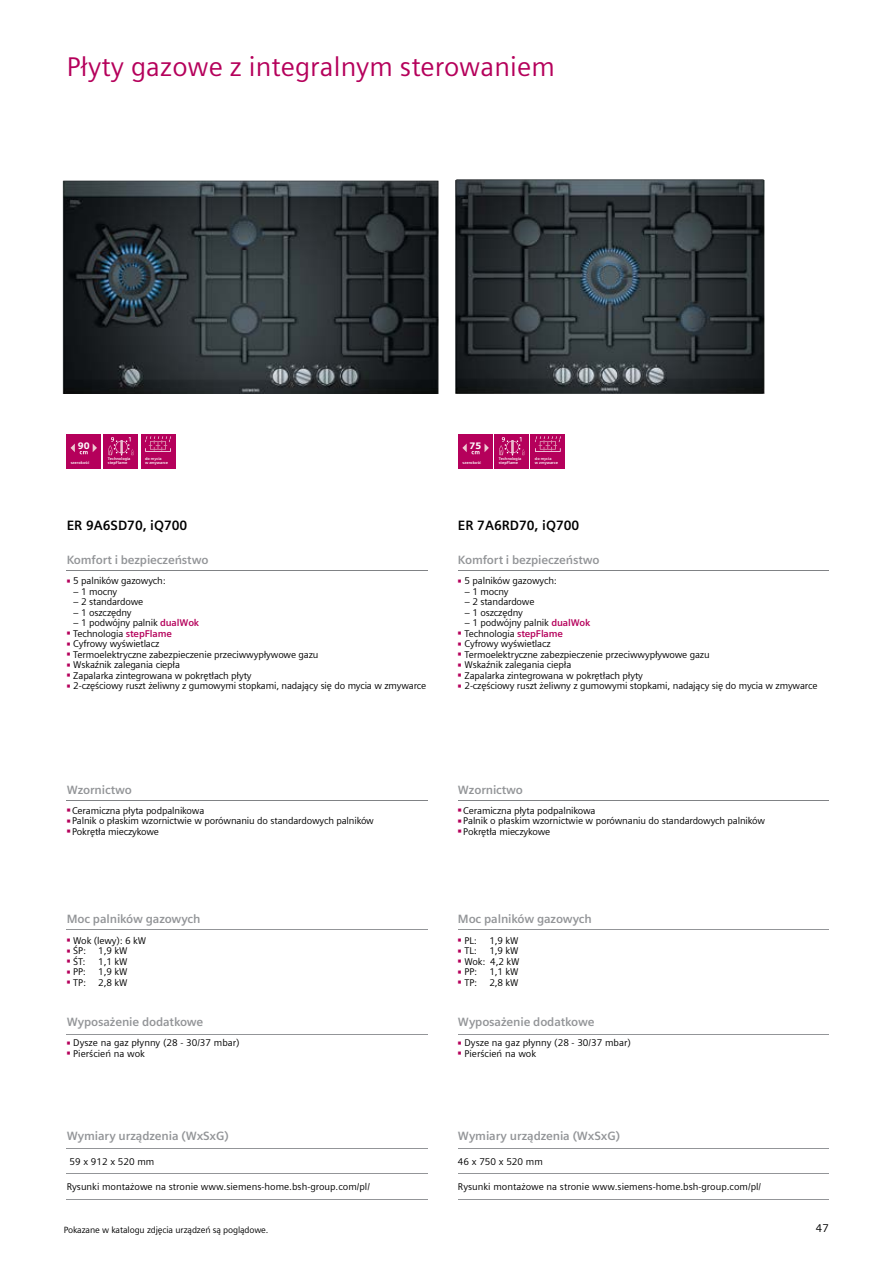
<style>
.page{position:relative;width:893px;height:1263px;background:#fff}
.page>*{position:absolute;margin:0;border:0;box-sizing:border-box;transform-origin:0 0}
.t1{font:27px "Siemens Sans";letter-spacing:.005em;color:#b5005b}
.t2{font:700 13.5px "Siemens Sans";color:#000}
.t3{font:700 12px "Siemens Sans";letter-spacing:-.01em;color:#939598}
.t4{font:11.25px "Siemens Sans";color:#000}
.t5{font:9.75px "Siemens Sans";letter-spacing:-.015em;color:#000}
.t6{font:900 9.45px "Siemens Sans";color:#fff}
.t7{font:9px "Siemens Sans";letter-spacing:-.015em;color:#000}
.t8{font:700 4.05px/4.1px "Siemens Sans";color:#fff}
.s1{font-weight:700;color:#b5005b}
</style>
<div class="page">
<hr style="left:458px;top:800px;width:371px;height:1px;background:#808285">
<hr style="left:458px;top:570px;width:371px;height:1px;background:#808285">
<hr style="left:67px;top:570px;width:361px;height:1px;background:#808285">
<hr style="left:67px;top:800px;width:361px;height:1px;background:#808285">
<hr style="left:67px;top:929px;width:361px;height:1px;background:#939598">
<hr style="left:458px;top:929px;width:371px;height:1px;background:#939598">
<hr style="left:458px;top:1034px;width:371px;height:1px;background:#939598">
<hr style="left:458px;top:1148px;width:371px;height:1px;background:#939598">
<hr style="left:67px;top:1034px;width:361px;height:1px;background:#939598">
<hr style="left:67px;top:1148px;width:361px;height:1px;background:#939598">
<hr style="left:458px;top:1173px;width:371px;height:1px;background:#939598">
<hr style="left:458px;top:1199px;width:371px;height:1px;background:#939598">
<hr style="left:67px;top:1173px;width:361px;height:1px;background:#939598">
<hr style="left:67px;top:1199px;width:361px;height:1px;background:#939598">
<img style="left:455px;top:179px;width:310px;height:215px">
<img style="left:63px;top:180px;width:376px;height:214px">
<div style="left:495px;top:434px;width:34px;height:34px;background:#b5005b"></div>
<svg style="left:499px;top:437px;width:25px;height:18px"></svg>
<div style="left:104px;top:434px;width:34px;height:34px;background:#b5005b"></div>
<svg style="left:108px;top:437px;width:26px;height:18px"></svg>
<div style="left:459px;top:434px;width:34px;height:34px;background:#b5005b"></div>
<svg style="left:462px;top:443px;width:27px;height:11px"></svg>
<div style="left:67px;top:434px;width:34px;height:34px;background:#b5005b"></div>
<svg style="left:71px;top:443px;width:26px;height:11px"></svg>
<div style="left:141px;top:434px;width:34px;height:34px;background:#b5005b"></div>
<svg style="left:145px;top:436px;width:26px;height:16px"></svg>
<div style="left:531px;top:434px;width:34px;height:34px;background:#b5005b"></div>
<svg style="left:535px;top:436px;width:26px;height:16px"></svg>
<h1 class="t1" style="left:67px;top:52px;width:490px">Płyty gazowe z integralnym sterowaniem</h1>
<p class="t6" style="left:78px;top:440px;width:13px">90</p>
<p class="t8" style="left:71px;top:460px;width:20px">szerokość</p>
<p class="t6" style="left:470px;top:440px;width:13px">75</p>
<p class="t8" style="left:145px;top:456px;width:25px">do mycia<br>w zmywarce</p>
<p class="t8" style="left:535px;top:456px;width:25px">do mycia<br>w zmywarce</p>
<p class="t8" style="left:108px;top:456px;width:24px">Technologia stepFlame</p>
<p class="t8" style="left:463px;top:460px;width:20px">szerokość</p>
<p class="t8" style="left:499px;top:456px;width:24px">Technologia stepFlame</p>
<h2 class="t2" style="left:67px;top:518px;width:122px">ER 9A6SD70, iQ700</h2>
<h2 class="t2" style="left:458px;top:518px;width:123px">ER 7A6RD70, iQ700</h2>
<p class="t3" style="left:67px;top:553px;width:143px">Komfort i bezpieczeństwo</p>
<p class="t3" style="left:458px;top:553px;width:143px">Komfort i bezpieczeństwo</p>
<p class="t5" style="left:67px;top:575px;width:100px"><sup>■</sup> 5 palników gazowych:</p>
<p class="t5" style="left:73px;top:586px;width:46px">– 1 mocny</p>
<p class="t5" style="left:73px;top:596px;width:72px">– 2 standardowe</p>
<p class="t5" style="left:73px;top:607px;width:60px">– 1 oszczędny</p>
<p class="t5" style="left:73px;top:617px;width:128px">– 1 podwójny palnik <span class="s1">dualWok</span></p>
<p class="t5" style="left:67px;top:628px;width:107px"><sup>■</sup> Technologia <span class="s1">stepFlame</span></p>
<p class="t5" style="left:67px;top:638px;width:94px"><sup>■</sup> Cyfrowy wyświetlacz</p>
<p class="t5" style="left:67px;top:649px;width:253px"><sup>■</sup> Termoelektryczne zabezpieczenie przeciwwypływowe gazu</p>
<p class="t5" style="left:67px;top:659px;width:115px"><sup>■</sup> Wskaźnik zalegania ciepła</p>
<p class="t5" style="left:67px;top:670px;width:186px"><sup>■</sup> Zapalarka zintegrowana w pokrętłach płyty</p>
<p class="t5" style="left:67px;top:680px;width:361px"><sup>■</sup> 2-częściowy ruszt żeliwny z gumowymi stopkami, nadający się do mycia w zmywarce</p>
<p class="t5" style="left:458px;top:575px;width:100px"><sup>■</sup> 5 palników gazowych:</p>
<p class="t5" style="left:464px;top:586px;width:46px">– 1 mocny</p>
<p class="t5" style="left:464px;top:596px;width:72px">– 2 standardowe</p>
<p class="t5" style="left:464px;top:607px;width:60px">– 1 oszczędny</p>
<p class="t5" style="left:464px;top:617px;width:128px">– 1 podwójny palnik <span class="s1">dualWok</span></p>
<p class="t5" style="left:458px;top:628px;width:107px"><sup>■</sup> Technologia <span class="s1">stepFlame</span></p>
<p class="t5" style="left:458px;top:638px;width:94px"><sup>■</sup> Cyfrowy wyświetlacz</p>
<p class="t5" style="left:458px;top:649px;width:253px"><sup>■</sup> Termoelektryczne zabezpieczenie przeciwwypływowe gazu</p>
<p class="t5" style="left:458px;top:659px;width:115px"><sup>■</sup> Wskaźnik zalegania ciepła</p>
<p class="t5" style="left:458px;top:670px;width:186px"><sup>■</sup> Zapalarka zintegrowana w pokrętłach płyty</p>
<p class="t5" style="left:458px;top:680px;width:361px"><sup>■</sup> 2-częściowy ruszt żeliwny z gumowymi stopkami, nadający się do mycia w zmywarce</p>
<p class="t3" style="left:67px;top:783px;width:67px">Wzornictwo</p>
<p class="t3" style="left:458px;top:783px;width:67px">Wzornictwo</p>
<p class="t5" style="left:67px;top:805px;width:139px"><sup>■</sup> Ceramiczna płyta podpalnikowa</p>
<p class="t5" style="left:67px;top:815px;width:309px"><sup>■</sup> Palnik o płaskim wzornictwie w porównaniu do standardowych palników</p>
<p class="t5" style="left:67px;top:826px;width:94px"><sup>■</sup> Pokrętła mieczykowe</p>
<p class="t5" style="left:458px;top:805px;width:139px"><sup>■</sup> Ceramiczna płyta podpalnikowa</p>
<p class="t5" style="left:458px;top:815px;width:309px"><sup>■</sup> Palnik o płaskim wzornictwie w porównaniu do standardowych palników</p>
<p class="t5" style="left:458px;top:826px;width:94px"><sup>■</sup> Pokrętła mieczykowe</p>
<p class="t3" style="left:67px;top:912px;width:135px">Moc palników gazowych</p>
<p class="t3" style="left:458px;top:912px;width:135px">Moc palników gazowych</p>
<p class="t5" style="left:67px;top:935px;width:81px"><sup>■</sup> Wok (lewy): 6 kW</p>
<p class="t5" style="left:67px;top:945px;width:21px"><sup>■</sup> ŚP:</p>
<p class="t5" style="left:98px;top:945px;width:31px">1,9 kW</p>
<p class="t5" style="left:67px;top:956px;width:20px"><sup>■</sup> ŚT:</p>
<p class="t5" style="left:98px;top:956px;width:31px">1,1 kW</p>
<p class="t5" style="left:67px;top:966px;width:20px"><sup>■</sup> PP:</p>
<p class="t5" style="left:98px;top:966px;width:31px">1,9 kW</p>
<p class="t5" style="left:67px;top:977px;width:21px"><sup>■</sup> TP:</p>
<p class="t5" style="left:98px;top:977px;width:31px">2,8 kW</p>
<p class="t5" style="left:458px;top:935px;width:20px"><sup>■</sup> PL:</p>
<p class="t5" style="left:489px;top:935px;width:31px">1,9 kW</p>
<p class="t5" style="left:458px;top:945px;width:20px"><sup>■</sup> TL:</p>
<p class="t5" style="left:489px;top:945px;width:31px">1,9 kW</p>
<p class="t5" style="left:458px;top:956px;width:63px"><sup>■</sup> Wok: 4,2 kW</p>
<p class="t5" style="left:458px;top:966px;width:20px"><sup>■</sup> PP:</p>
<p class="t5" style="left:489px;top:966px;width:31px">1,1 kW</p>
<p class="t5" style="left:458px;top:977px;width:21px"><sup>■</sup> TP:</p>
<p class="t5" style="left:489px;top:977px;width:31px">2,8 kW</p>
<p class="t3" style="left:67px;top:1015px;width:138px">Wyposażenie dodatkowe</p>
<p class="t3" style="left:458px;top:1015px;width:138px">Wyposażenie dodatkowe</p>
<p class="t5" style="left:67px;top:1037px;width:174px"><sup>■</sup> Dysze na gaz płynny (28 - 30/37 mbar)</p>
<p class="t5" style="left:67px;top:1048px;width:80px"><sup>■</sup> Pierścień na wok</p>
<p class="t5" style="left:458px;top:1037px;width:174px"><sup>■</sup> Dysze na gaz płynny (28 - 30/37 mbar)</p>
<p class="t5" style="left:458px;top:1048px;width:80px"><sup>■</sup> Pierścień na wok</p>
<p class="t3" style="left:67px;top:1129px;width:164px">Wymiary urządzenia (WxSxG)</p>
<p class="t3" style="left:458px;top:1129px;width:164px">Wymiary urządzenia (WxSxG)</p>
<p class="t5" style="left:69px;top:1156px;width:86px">59 x 912 x 520 mm</p>
<p class="t5" style="left:458px;top:1156px;width:86px">46 x 750 x 520 mm</p>
<p class="t5" style="left:67px;top:1181px;width:305px">Rysunki montażowe na stronie www.siemens-home.bsh-group.com/pl/</p>
<p class="t5" style="left:458px;top:1181px;width:305px">Rysunki montażowe na stronie www.siemens-home.bsh-group.com/pl/</p>
<p class="t7" style="left:64px;top:1225px;width:206px">Pokazane w katalogu zdjęcia urządzeń są poglądowe.</p>
<p class="t4" style="left:816px;top:1222px;width:14px">47</p>
</div>
